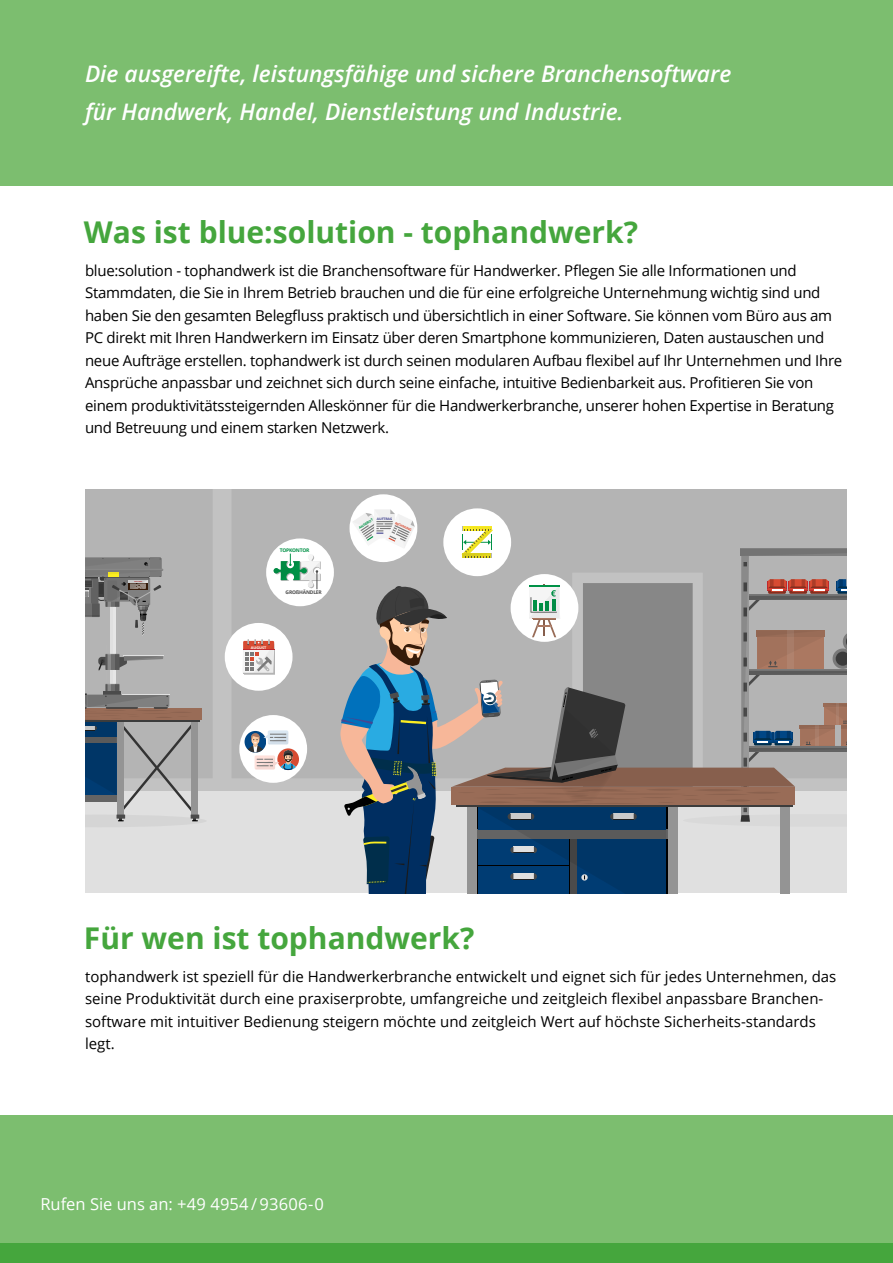
<style>
.page{position:relative;width:893px;height:1263px;background:#fff}
.page>*{position:absolute;margin:0;border:0;box-sizing:border-box;transform-origin:0 0}
.t1{font:700 30px "Open Sans";color:#45a63d}
.t2{font:italic 600 22.8px/37.5px "Open Sans";color:#fff}
.t3{font:16.5px "Open Sans";color:#fff}
.t4{font:15px/22.5px "Open Sans";letter-spacing:-.02em;color:#000}
.t5{font:15px/22.5px "Open Sans";color:#000}
.t6{font:700 4.95px "Open Sans";letter-spacing:-.04em;color:#4b4b4b}
.t7{font:700 4.95px "Open Sans";letter-spacing:-.04em;color:#009146}
.t8{font:700 3.6px "Open Sans";color:#fff;scale:1.08 1}
.t9{font:700 3.3px "Open Sans";color:#009146;scale:1.08 1}
.t10{font:700 3.3px "Open Sans";letter-spacing:-.04em;color:#454792;scale:1.08 1}
.t11{font:700 3.15px "Open Sans";color:#d74b32;scale:1.08 1}
</style>
<div class="page">
<div style="left:0;top:1115px;width:893px;height:128px;background:#7cbe6f"></div>
<div style="left:0;top:1243px;width:893px;height:20px;background:#45a63d"></div>
<div style="left:0;top:0;width:893px;height:186px;background:#7cbe6f"></div>
<svg style="left:85px;top:489px;width:761px;height:302px;background:#b6b6b6"></svg>
<div style="left:85px;top:791px;width:761px;height:102px;background:#e0e0e0"></div>
<svg style="left:85px;top:557px;width:122px;height:270px;background:#9c9d9f"></svg>
<hr style="left:478px;top:893px;width:91px;height:1px;background:#003c73">
<div style="left:350px;top:494px;width:67px;height:68px;background:#fff;border-radius:50%"></div>
<div style="left:225px;top:623px;width:68px;height:68px;background:#fff;border-radius:50%"></div>
<svg style="left:243px;top:639px;width:32px;height:35px"></svg>
<svg style="left:340px;top:509px;width:507px;height:384px;background:#94989c"></svg>
<div style="left:239px;top:715px;width:68px;height:68px;background:#fff;border-radius:50%"></div>
<svg style="left:245px;top:731px;width:21px;height:22px"></svg>
<svg style="left:277px;top:748px;width:22px;height:22px"></svg>
<svg style="left:251px;top:730px;width:45px;height:40px"></svg>
<div style="left:266px;top:538px;width:68px;height:68px;background:#fff;border-radius:50%"></div>
<svg style="left:273px;top:554px;width:48px;height:35px"></svg>
<h2 class="t2" style="left:85px;top:55px;width:648px">Die ausgereifte, leistungsfähige und sichere Branchensoftware für Handwerk, Handel, Dienstleistung und Industrie.</h2>
<h1 class="t1" style="left:84px;top:211px;width:555px">Was ist blue:solution - tophandwerk?</h1>
<p class="t4" style="left:85px;top:259px;width:759px">blue:solution - tophandwerk ist die Branchensoftware für Handwerker. Pflegen Sie alle Informationen und Stammdaten, die Sie in Ihrem Betrieb brauchen und die für eine erfolgreiche Unternehmung wichtig sind und haben Sie den gesamten Belegfluss praktisch und übersichtlich in einer Software. Sie können vom Büro aus am PC direkt mit Ihren Handwerkern im Einsatz über deren Smartphone kommunizieren, Daten austauschen und neue Aufträge erstellen. tophandwerk ist durch seinen modularen Aufbau flexibel auf Ihr Unternehmen und Ihre Ansprüche anpassbar und zeichnet sich durch seine einfache, intuitive Bedienbarkeit aus. Profitieren Sie von einem produktivitätssteigernden Alleskönner für die Handwerkerbranche, unserer hohen Expertise in Beratung und Betreuung und einem starken Netzwerk.</p>
<p class="t7" style="left:280px;top:547px;width:31px">TOPKONTOR</p>
<p class="t6" style="left:286px;top:589px;width:38px">GROßHÄNDLER</p>
<p class="t8" style="left:251px;top:645px;width:16px">AUGUST</p>
<p class="t9" style="left:358px;top:526px;width:17px;rotate:-34deg">ANGEBOT</p>
<p class="t10" style="left:377px;top:516px;width:16px">AUFTRAG</p>
<p class="t11" style="left:396px;top:520px;width:18px;rotate:26deg">RECHNUNG</p>
<h1 class="t1" style="left:84px;top:917px;width:392px">Für wen ist tophandwerk?</h1>
<p class="t5" style="left:85px;top:964px;width:753px">tophandwerk ist speziell für die Handwerkerbranche entwickelt und eignet sich für jedes Unternehmen, das seine Produktivität durch eine praxiserprobte, umfangreiche und zeitgleich flexibel anpassbare Branchen&shy;software mit intuitiver Bedienung steigern möchte und zeitgleich Wert auf höchste Sicherheits-standards legt.</p>
<p class="t3" style="left:40px;top:1193px;width:285px">Rufen Sie uns an: +49 4954 / 93606-0</p>
</div>
